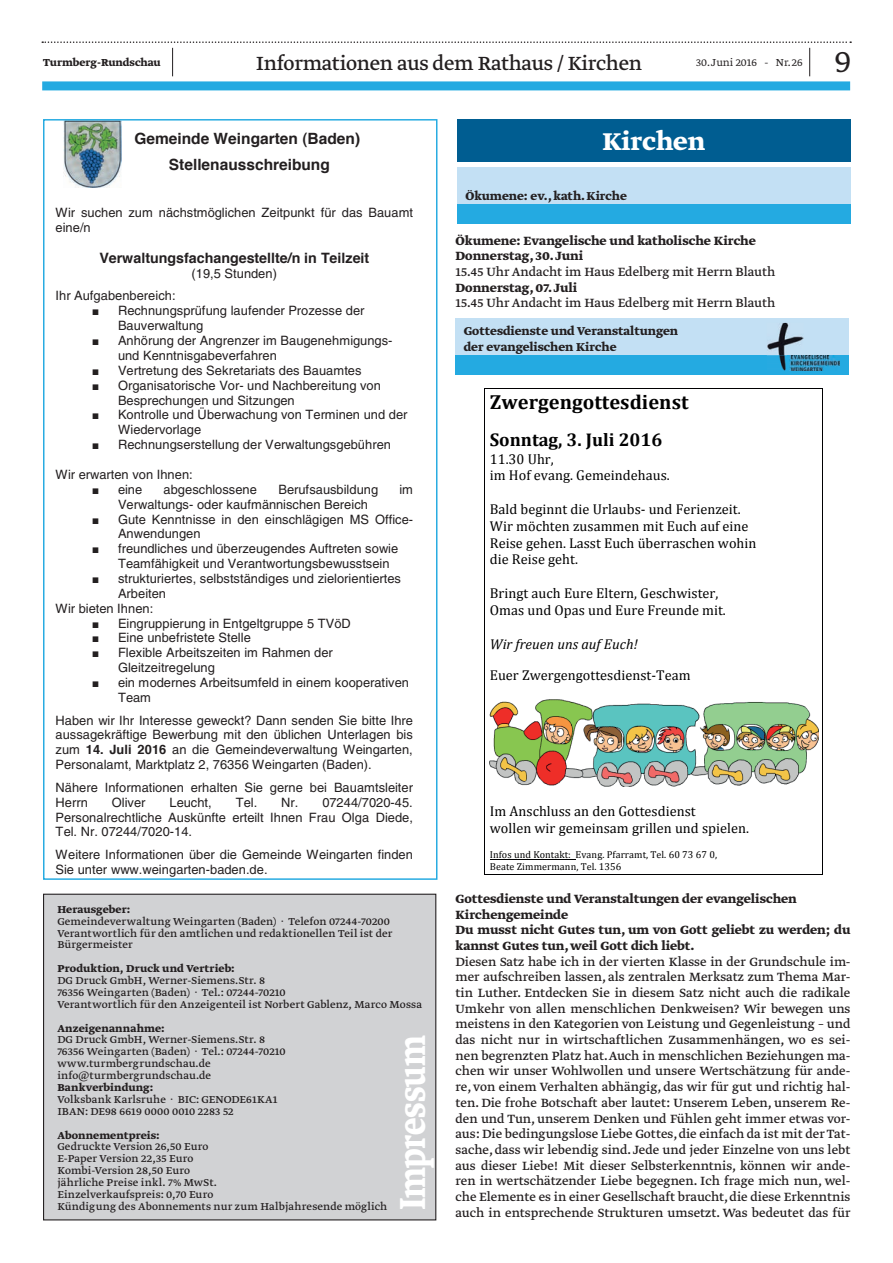
<style>
.page{position:relative;width:893px;height:1263px;background:#fff}
.page>*{position:absolute;margin:0;border:0;box-sizing:border-box;transform-origin:0 0}
.t1{font:700 42.75px "Greta Text Std";letter-spacing:-.005em;color:#fff;scale:.8 1}
.t2{font:300 36px "Greta Text Std";color:#231f20}
.t3{font:700 28.65px "Greta Text Std";color:#fff}
.t4{font:22.5px "Greta Text Std";letter-spacing:-.015em;color:#231f20}
.t5{font:700 20.4px "Cambria";color:#000001}
.t6{font:700 18.45px "Cambria";color:#000001}
.t7{font:700 15.45px/26.8px "Helvetica";color:#231f20;text-align:center}
.t8{font:14.25px/16.8px "Cambria";letter-spacing:.005em;color:#000001}
.t9{font:700 14.25px "Helvetica";color:#231f20}
.t10{font:italic 14.25px "Cambria";letter-spacing:.005em;color:#000001}
.t11{font:14.1px/15.8px "Greta Text Std";color:#231f20;text-align:justify}
.t12{font:700 14.1px/15.8px "Greta Text Std";color:#231f20}
.t13{font:700 13.5px/16.2px "Greta Text Std";color:#231f20}
.t14{font:12.9px/14.9px "Helvetica";color:#231f20}
.t15{font:700 12px "Greta Text Std";color:#231f20}
.t16{font:300 12px "Greta Text Std";color:#231f20}
.t17{font:11.85px/11.9px "Greta Text Std";letter-spacing:.01em;color:#231f20}
.t18{font:700 11.85px "Greta Text Std";letter-spacing:.005em;color:#231f20}
.t19{font:10.05px/12px "Cambria";letter-spacing:.01em;color:#000001}
.s1{font-weight:700}
</style>
<div class="page">
<div style="left:42px;top:81px;width:808px;height:9px;background:#24aae1"></div>
<svg style="left:42px;top:41px;width:809px;height:35px"></svg>
<div style="left:457px;top:119px;width:393px;height:43px;background:#005d91"></div>
<div style="left:457px;top:167px;width:393px;height:57px;background:#c3e0f4"></div>
<div style="left:457px;top:204px;width:393px;height:20px;background:#24aae1"></div>
<div style="left:455px;top:318px;width:394px;height:57px;background:#c3e0f4"></div>
<div style="left:455px;top:355px;width:394px;height:20px;background:#24aae1"></div>
<img style="left:767px;top:323px;width:36px;height:32px">
<img style="left:767px;top:355px;width:20px;height:16px">
<img style="left:789px;top:354px;width:50px;height:17px">
<img style="left:63px;top:121px;width:58px;height:67px">
<div style="left:44px;top:894px;width:392px;height:326px;background:#d1d2d4"></div>
<div style="left:43px;top:894px;width:393px;height:326px;border:1px solid #231f20"></div>
<hr style="left:484px;top:388px;width:338px;height:1px;background:#000001">
<svg style="left:484px;top:389px;width:1px;height:311px"></svg>
<svg style="left:822px;top:388px;width:1px;height:312px"></svg>
<hr style="left:484px;top:700px;width:1px;height:86px;background:#000001">
<hr style="left:822px;top:700px;width:1px;height:86px;background:#000001">
<hr style="left:490px;top:859px;width:85px;height:1px;background:#000001">
<hr style="left:484px;top:874px;width:338px;height:1px;background:#000001">
<svg style="left:484px;top:786px;width:1px;height:88px"></svg>
<svg style="left:822px;top:786px;width:1px;height:89px"></svg>
<img style="left:490px;top:700px;width:328px;height:86px">
<p class="t15" style="left:43px;top:56px;width:119px">Turmberg-Rundschau</p>
<h3 class="t4" style="left:256px;top:50px;width:388px">Informationen aus dem Rathaus / Kirchen</h3>
<p class="t16" style="left:696px;top:56px;width:108px">30. Juni 2016 - Nr. 26</p>
<h2 class="t2" style="left:834px;top:41px;width:18px">9</h2>
<p class="t7" style="left:134px;top:125px;width:227px">Gemeinde Weingarten (Baden)<br>Stellenausschreibung</p>
<p class="t14" style="left:56px;top:205px;width:359px">Wir suchen zum nächstmöglichen Zeitpunkt für das Bauamt eine/n</p>
<p class="t9" style="left:99px;top:246px;width:271px">Verwaltungsfachangestellte/n in Teilzeit</p>
<p class="t14" style="left:192px;top:266px;width:87px">(19,5 Stunden)</p>
<p class="t14" style="left:118px;top:288px;width:291px;text-indent:-62px">Ihr Aufgabenbereich:<br>Rechnungsprüfung laufender Prozesse der Bauverwaltung<br>Anhörung der Angrenzer im Baugenehmigungs&shy;und Kenntnisgabeverfahren<br>Vertretung des Sekretariats des Bauamtes Organisatorische Vor- und Nachbereitung von Besprechungen und Sitzungen<br>Kontrolle und Überwachung von Terminen und der Wiedervorlage<br>Rechnungserstellung der Verwaltungsgebühren</p>
<p class="t14" style="left:118px;top:467px;width:76px;text-indent:-62px">Wir erwarten von Ihnen: eine</p>
<p class="t14" style="left:164px;top:482px;width:95px">abgeschlossene</p>
<p class="t14" style="left:278px;top:482px;width:101px">Berufsausbildung</p>
<p class="t14" style="left:399px;top:482px;width:15px">im</p>
<p class="t14" style="left:118px;top:497px;width:251px">Verwaltungs- oder kaufmännischen Bereich</p>
<p class="t14" style="left:118px;top:512px;width:297px">Gute Kenntnisse in den einschlägigen MS Office-</p>
<p class="t14" style="left:118px;top:526px;width:84px">Anwendungen</p>
<p class="t14" style="left:118px;top:541px;width:282px">freundliches und überzeugendes Auftreten sowie</p>
<p class="t14" style="left:118px;top:556px;width:273px">Teamfähigkeit und Verantwortungsbewusstsein</p>
<p class="t14" style="left:118px;top:571px;width:284px">strukturiertes, selbstständiges und zielorientiertes</p>
<p class="t14" style="left:118px;top:586px;width:49px">Arbeiten</p>
<p class="t14" style="left:56px;top:601px;width:99px">Wir bieten Ihnen:</p>
<p class="t14" style="left:118px;top:616px;width:234px">Eingruppierung in Entgeltgruppe 5 TVöD</p>
<p class="t14" style="left:118px;top:630px;width:134px">Eine unbefristete Stelle</p>
<p class="t14" style="left:118px;top:645px;width:216px">Flexible Arbeitszeiten im Rahmen der</p>
<p class="t14" style="left:118px;top:660px;width:98px">Gleitzeitregelung</p>
<p class="t14" style="left:118px;top:675px;width:292px">ein modernes Arbeitsumfeld in einem kooperativen</p>
<p class="t14" style="left:118px;top:690px;width:34px">Team</p>
<p class="t14" style="left:56px;top:713px;width:359px;text-align:justify">Haben wir Ihr Interesse geweckt? Dann senden Sie bitte Ihre aussagekräftige Bewerbung mit den üblichen Unterlagen bis zum <span class="s1">14. Juli 2016</span> an die Gemeindeverwaltung Weingarten, Personalamt, Marktplatz 2, 76356 Weingarten (Baden).</p>
<p class="t14" style="left:56px;top:780px;width:359px">Nähere Informationen erhalten Sie gerne bei Bauamtsleiter<br>Herrn</p>
<p class="t14" style="left:56px;top:795px;width:359px;text-align:justify;text-indent:226px">Nr. 07244/7020-45.<br>Personalrechtliche Auskünfte erteilt Ihnen Frau Olga Diede, Tel. Nr. 07244/7020-14.</p>
<p class="t14" style="left:56px;top:847px;width:359px">Weitere Informationen über die Gemeinde Weingarten finden<br>Sie unter www.weingarten-baden.de.</p>
<p class="t18" style="left:57px;top:902px;width:75px">Herausgeber:</p>
<p class="t17" style="left:57px;top:916px;width:337px">Gemeindeverwaltung Weingarten (Baden) · Telefon 07244-70200<br>Verantwortlich für den amtlichen und redaktionellen Teil ist der<br>Bürgermeister</p>
<p class="t18" style="left:57px;top:962px;width:179px">Produktion, Druck und Vertrieb:</p>
<p class="t17" style="left:57px;top:975px;width:366px">DG Druck GmbH, Werner-Siemens.Str. 8<br>76356 Weingarten (Baden) · Tel.: 07244-70210<br>Verantwortlich für den Anzeigenteil ist Norbert Gablenz, Marco Mossa</p>
<p class="t18" style="left:57px;top:1021px;width:109px">Anzeigenannahme:</p>
<p class="t17" style="left:57px;top:1034px;width:230px">DG Druck GmbH, Werner-Siemens.Str. 8<br>76356 Weingarten (Baden) · Tel.: 07244-70210 www.turmbergrundschau.de info@turmbergrundschau.de</p>
<p class="t18" style="left:57px;top:1080px;width:97px">Bankverbindung:</p>
<p class="t17" style="left:57px;top:1094px;width:222px">Volksbank Karlsruhe · BIC: GENODE61KA1<br>IBAN: DE98 6619 0000 0010 2283 52</p>
<p class="t18" style="left:57px;top:1128px;width:104px">Abonnementpreis:</p>
<p class="t17" style="left:57px;top:1141px;width:331px">Gedruckte Version 26,50 Euro<br>E-Paper Version 22,35 Euro<br>Kombi-Version 28,50 Euro<br>jährliche Preise inkl. 7% MwSt.<br>Einzelverkaufspreis: 0,70 Euro<br>Kündigung des Abonnements nur zum Halbjahresende möglich</p>
<p class="t14" style="left:112px;top:795px;width:35px">Oliver</p>
<p class="t14" style="left:169px;top:795px;width:44px">Leucht,</p>
<p class="t14" style="left:236px;top:795px;width:23px">Tel.</p>
<h1 class="t1" style="left:387px;top:1210px;width:220px;rotate:-90deg">Impressum</h1>
<h3 class="t3" style="left:602px;top:125px;width:104px">Kirchen</h3>
<p class="t13" style="left:465px;top:189px;width:163px">Ökumene: ev., kath. Kirche</p>
<p class="t12" style="left:455px;top:233px;width:302px">Ökumene: Evangelische und katholische Kirche<br>Donnerstag, 30. Juni</p>
<p class="t11" style="left:455px;top:264px;width:321px">15.45 Uhr Andacht im Haus Edelberg mit Herrn Blauth</p>
<p class="t12" style="left:455px;top:280px;width:123px">Donnerstag, 07. Juli</p>
<p class="t11" style="left:455px;top:296px;width:321px">15.45 Uhr Andacht im Haus Edelberg mit Herrn Blauth</p>
<p class="t13" style="left:464px;top:323px;width:216px">Gottesdienste und Veranstaltungen der evangelischen Kirche</p>
<h3 class="t5" style="left:490px;top:390px;width:200px">Zwergengottesdienst</h3>
<h3 class="t6" style="left:490px;top:428px;width:174px">Sonntag, 3. Juli 2016</h3>
<p class="t8" style="left:490px;top:450px;width:181px">11.30 Uhr,<br>im Hof evang. Gemeindehaus.</p>
<p class="t8" style="left:490px;top:501px;width:268px">Bald beginnt die Urlaubs--‐ und Ferienzeit.<br>Wir möchten zusammen mit Euch auf eine Reise gehen. Lasst Euch überraschen wohin die Reise geht.</p>
<p class="t8" style="left:490px;top:585px;width:238px">Bringt auch Eure Eltern, Geschwister,<br>Omas und Opas und Eure Freunde mit.</p>
<p class="t10" style="left:490px;top:635px;width:149px">Wir freuen uns auf Euch!</p>
<p class="t8" style="left:490px;top:666px;width:202px">Euer Zwergengottesdienst--‐Team</p>
<p class="t8" style="left:490px;top:803px;width:261px">Im Anschluss an den Gottesdienst<br>wollen wir gemeinsam grillen und spielen.</p>
<p class="t19" style="left:490px;top:849px;width:229px">Infos und Kontakt: Evang. Pfarramt, Tel. 60 73 67 0,<br>Beate Zimmermann, Tel. 1356</p>
<p class="t12" style="left:455px;top:891px;width:396px">Gottesdienste und Veranstaltungen der evangelischen Kirchengemeinde<br>Du musst nicht Gutes tun, um von Gott geliebt zu werden; du kannst Gutes tun, weil Gott dich liebt.</p>
<p class="t11" style="left:455px;top:954px;width:396px">Diesen Satz habe ich in der vierten Klasse in der Grundschule im&shy;mer aufschreiben lassen, als zentralen Merksatz zum Thema Mar&shy;tin Luther. Entdecken Sie in diesem Satz nicht auch die radikale Umkehr von allen menschlichen Denkweisen? Wir bewegen uns meistens in den Kategorien von Leistung und Gegenleistung – und das nicht nur in wirtschaftlichen Zusammenhängen, wo es sei&shy;nen begrenzten Platz hat. Auch in menschlichen Beziehungen ma&shy;chen wir unser Wohlwollen und unsere Wertschätzung für ande&shy;re, von einem Verhalten abhängig, das wir für gut und richtig hal&shy;ten. Die frohe Botschaft aber lautet: Unserem Leben, unserem Re&shy;den und Tun, unserem Denken und Fühlen geht immer etwas vor&shy;aus: Die bedingungslose Liebe Gottes, die einfach da ist mit der Tat&shy;sache, dass wir lebendig sind. Jede und jeder Einzelne von uns lebt aus dieser Liebe! Mit dieser Selbsterkenntnis, können wir ande&shy;ren in wertschätzender Liebe begegnen. Ich frage mich nun, wel&shy;che Elemente es in einer Gesellschaft braucht, die diese Erkenntnis auch in entsprechende Strukturen umsetzt. Was bedeutet das für</p>
</div>
